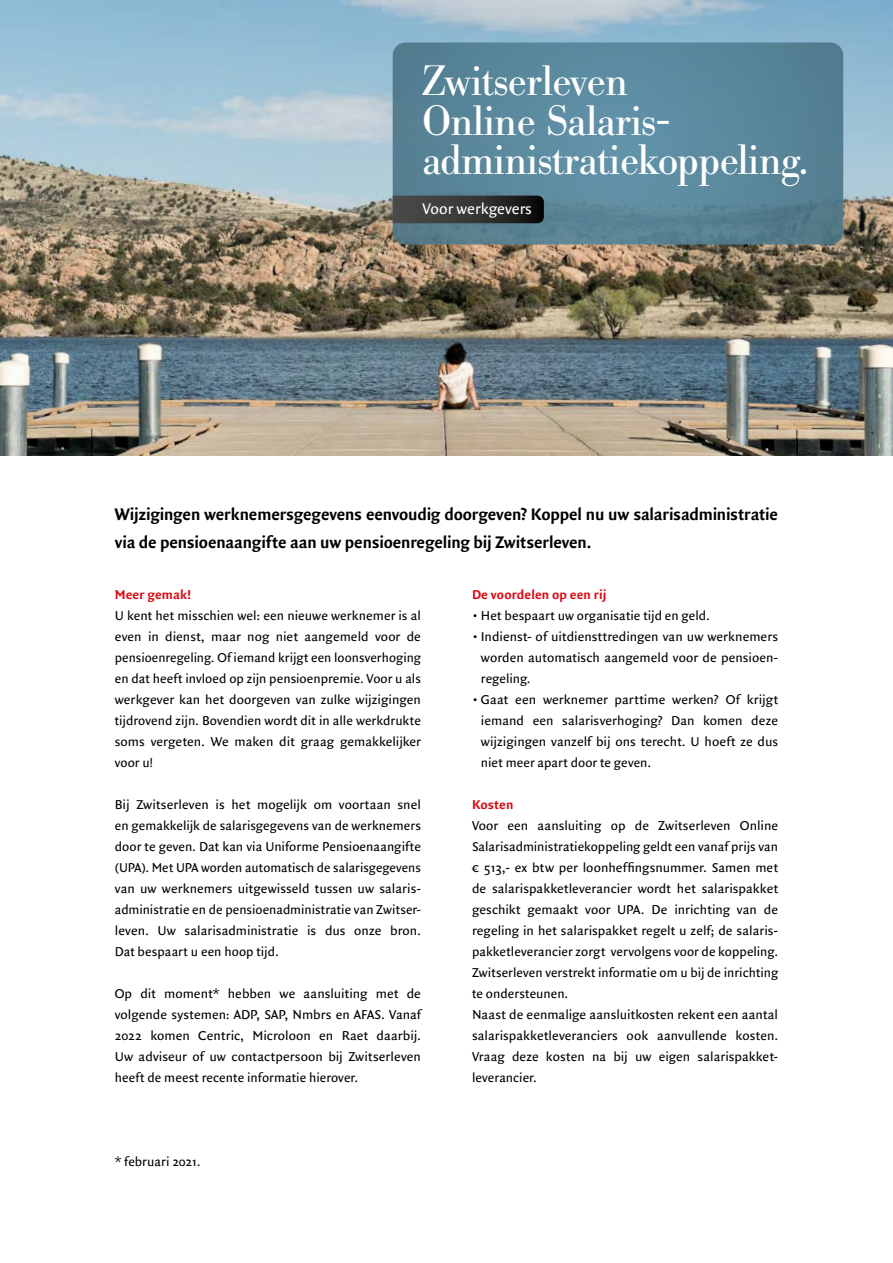
<style>
.page{position:relative;width:893px;height:1263px;background:#fff}
.page>*{position:absolute;margin:0;border:0;box-sizing:border-box;transform-origin:0 0}
.t1{font:42px/39.8px "Bodoni BE";letter-spacing:-.01em;color:#fff}
.t2{font:700 18px/28.5px "Quadraat Sans";letter-spacing:-.01em;color:#000}
.t3{font:16.5px "Quadraat Sans";color:#fff}
.t4{font:13.8px/21px "Quadraat Sans";color:#000;text-align:justify}
.t5{font:700 13.8px "Quadraat Sans";letter-spacing:.005em;color:#db0812}
</style>
<div class="page">
<img style="left:0;top:0;width:893px;height:456px">
<svg style="left:393px;top:43px;width:450px;height:201px;background:#598699"></svg>
<svg style="left:393px;top:196px;width:151px;height:27px;background:#323231"></svg>
<h1 class="t1" style="left:422px;top:62px;width:387px">Zwitserleven<br>Online Salaris&shy;administratiekoppeling.</h1>
<p class="t3" style="left:422px;top:199px;width:111px">Voor werkgevers</p>
<h2 class="t2" style="left:115px;top:500px;width:665px">Wijzigingen werknemersgegevens eenvoudig doorgeven? Koppel nu uw salarisadministratie via de pensioenaangifte aan uw pensioenregeling bij Zwitserleven.</h2>
<p class="t5" style="left:115px;top:586px;width:78px">Meer gemak!</p>
<p class="t4" style="left:115px;top:605px;width:308px">U kent het misschien wel: een nieuwe werknemer is al even in dienst, maar nog niet aangemeld voor de pensioenregeling. Of iemand krijgt een loonsverhoging en dat heeft invloed op zijn pensioenpremie. Voor u als werkgever kan het doorgeven van zulke wijzigingen tijdrovend zijn. Bovendien wordt dit in alle werkdrukte soms vergeten. We maken dit graag gemakkelijker voor u!</p>
<p class="t4" style="left:115px;top:794px;width:308px">Bij Zwitserleven is het mogelijk om voortaan snel en gemakkelijk de salarisgegevens van de werknemers door te geven. Dat kan via Uniforme Pensioenaangifte (UPA). Met UPA worden automatisch de salarisgegevens van uw werknemers uitgewisseld tussen uw salaris&shy;administratie en de pensioenadministratie van Zwitser&shy;leven. Uw salarisadministratie is dus onze bron.<br>Dat bespaart u een hoop tijd.</p>
<p class="t4" style="left:115px;top:983px;width:308px">Op dit moment* hebben we aansluiting met de volgende systemen: ADP, SAP, Nmbrs en AFAS. Vanaf 2022 komen Centric, Microloon en Raet daarbij.<br>Uw adviseur of uw contactpersoon bij Zwitserleven heeft de meest recente informatie hierover.</p>
<p class="t5" style="left:472px;top:586px;width:136px">De voordelen op een rij</p>
<p class="t4" style="left:472px;top:605px;width:239px">• Het bespaart uw organisatie tijd en geld.</p>
<p class="t4" style="left:481px;top:626px;width:299px;text-indent:-9px">• Indienst- of uitdiensttredingen van uw werknemers worden automatisch aangemeld voor de pensioen&shy;regeling.</p>
<p class="t4" style="left:481px;top:689px;width:299px;text-indent:-9px">• Gaat een werknemer parttime werken? Of krijgt iemand een salarisverhoging? Dan komen deze wijzigingen vanzelf bij ons terecht. U hoeft ze dus niet meer apart door te geven.</p>
<p class="t5" style="left:472px;top:796px;width:43px">Kosten</p>
<p class="t4" style="left:472px;top:815px;width:308px;text-align:left">Voor een aansluiting op de Zwitserleven Online Salarisadministratiekoppeling geldt een vanaf prijs van ¤ 513,- ex btw per loonheffingsnummer. Samen met de salarispakketleverancier wordt het salarispakket geschikt gemaakt voor UPA. De inrichting van de regeling in het salarispakket regelt u zelf; de salaris&shy;pakketleverancier zorgt vervolgens voor de koppeling.<br>Zwitserleven verstrekt informatie om u bij de inrichting te ondersteunen.<br>Naast de eenmalige aansluitkosten rekent een aantal salarispakketleveranciers ook aanvullende kosten.<br>Vraag deze kosten na bij uw eigen salarispakket&shy;leverancier.</p>
<p class="t4" style="left:115px;top:1151px;width:87px">* februari 2021.</p>
</div>
